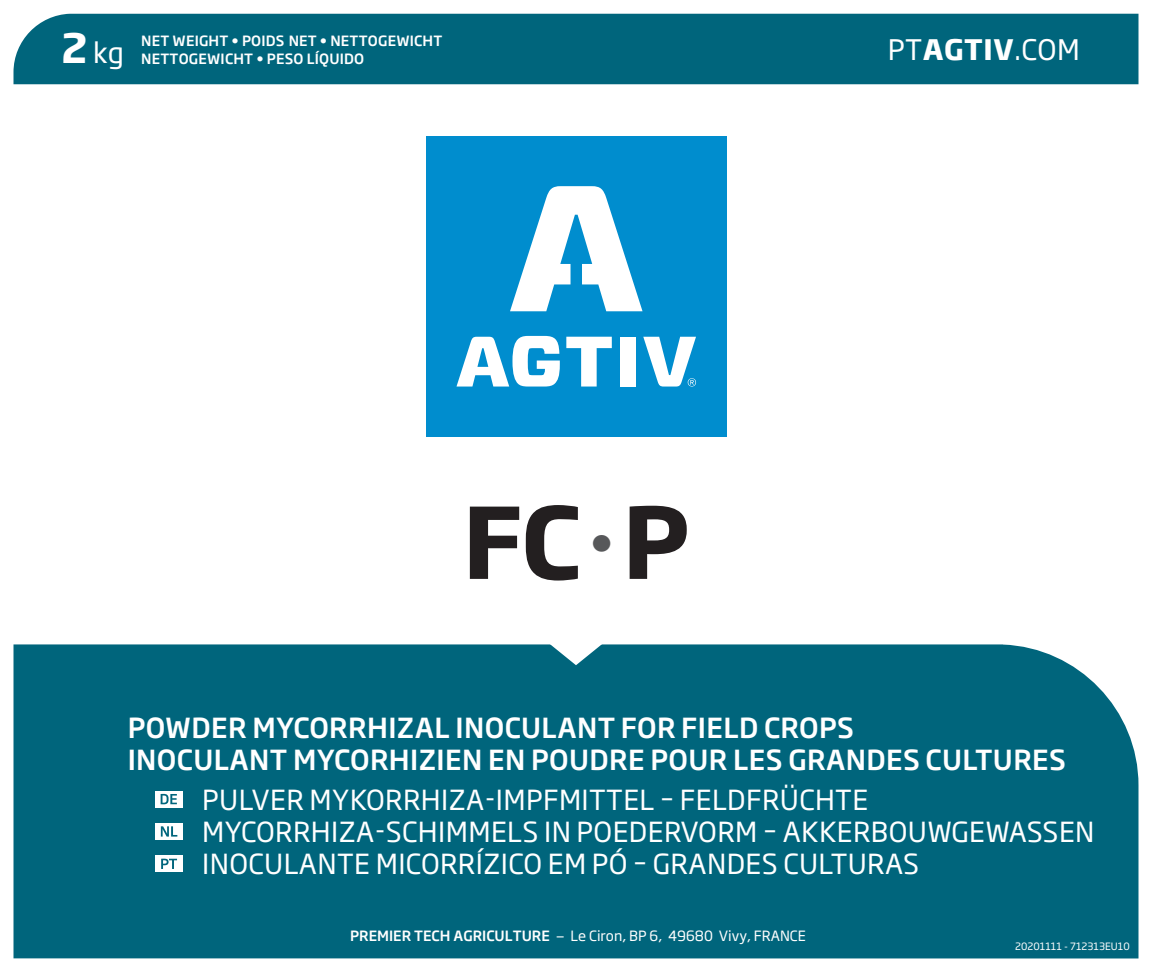
<style>
.page{position:relative;width:1152px;height:972px;background:#fff}
.page>*{position:absolute;margin:0;border:0;box-sizing:border-box;transform-origin:0 0}
.t1{font:700 97.4px "Soho Gothic Pro";color:#231f20}
.t2{font:28px "Soho Gothic Pro";letter-spacing:.015em;color:#fff}
.t3{font:27.4px/32.4px "Soho Gothic Pro";letter-spacing:.015em;color:#fff}
.t4{font:500 27.4px/32.4px "Soho Gothic Pro";letter-spacing:.015em;color:#fff}
.t5{font:500 14px/18px "Soho Gothic Pro";letter-spacing:.015em;color:#fff}
.t6{font:14px "Soho Gothic Pro";color:#fff}
.t7{font:10px "Soho Gothic Pro";color:#fff}
.s1{font-weight:700;font-size:40px}
.s2{font-weight:700}
.s3{font-weight:500}
</style>
<div class="page">
<div style="left:14px;top:14px;width:1124px;height:70px;background:#00657c"></div>
<div style="left:14px;top:644px;width:1124px;height:315px;background:#00657c"></div>
<div style="left:426px;top:136px;width:300px;height:300px;background:#008dce"></div>
<svg style="left:510px;top:186px;width:133px;height:125px"></svg>
<svg style="left:566px;top:337px;width:46px;height:50px"></svg>
<div style="left:620px;top:337px;width:15px;height:50px;background:#fff"></div>
<svg style="left:457px;top:336px;width:103px;height:51px"></svg>
<svg style="left:643px;top:337px;width:53px;height:50px"></svg>
<svg style="left:548px;top:644px;width:56px;height:21px"></svg>
<div style="left:155px;top:791px;width:28px;height:16px;background:#fff"></div>
<svg style="left:161px;top:794px;width:16px;height:10px"></svg>
<div style="left:155px;top:823px;width:28px;height:17px;background:#fff"></div>
<svg style="left:161px;top:826px;width:16px;height:11px"></svg>
<div style="left:155px;top:856px;width:28px;height:16px;background:#fff"></div>
<svg style="left:161px;top:859px;width:16px;height:10px"></svg>
<p class="t2" style="left:61px;top:31px;width:64px"><span class="s1">2</span> kg</p>
<p class="t2" style="left:888px;top:28px;width:193px">PT<span class="s2">AGTIV</span>.COM</p>
<p class="t5" style="left:141px;top:30px;width:303px">NET WEIGHT • POIDS NET • NETTOGEWICHT<br>NETTOGEWICHT • PESO LÍQUIDO</p>
<h1 class="t1" style="left:463px;top:465px;width:229px">FC<sup>•</sup> P</h1>
<p class="t4" style="left:128px;top:709px;width:940px">POWDER MYCORRHIZAL INOCULANT FOR FIELD CROPS<br>INOCULANT MYCORHIZIEN EN POUDRE POUR LES GRANDES CULTURES</p>
<p class="t3" style="left:202px;top:782px;width:894px">PULVER MYKORRHIZA-IMPFMITTEL – FELDFRÜCHTE<br>MYCORRHIZA-SCHIMMELS IN POEDERVORM – AKKERBOUWGEWASSEN<br>INOCULANTE MICORRÍZICO EM PÓ – GRANDES CULTURAS</p>
<p class="t6" style="left:350px;top:925px;width:457px"><span class="s3">PREMIER TECH AGRICULTURE</span> — Le Ciron, BP 6, 49680 Vivy, FRANCE</p>
<p class="t7" style="left:1015px;top:939px;width:116px">20201111 - 712313EU10</p>
</div>
